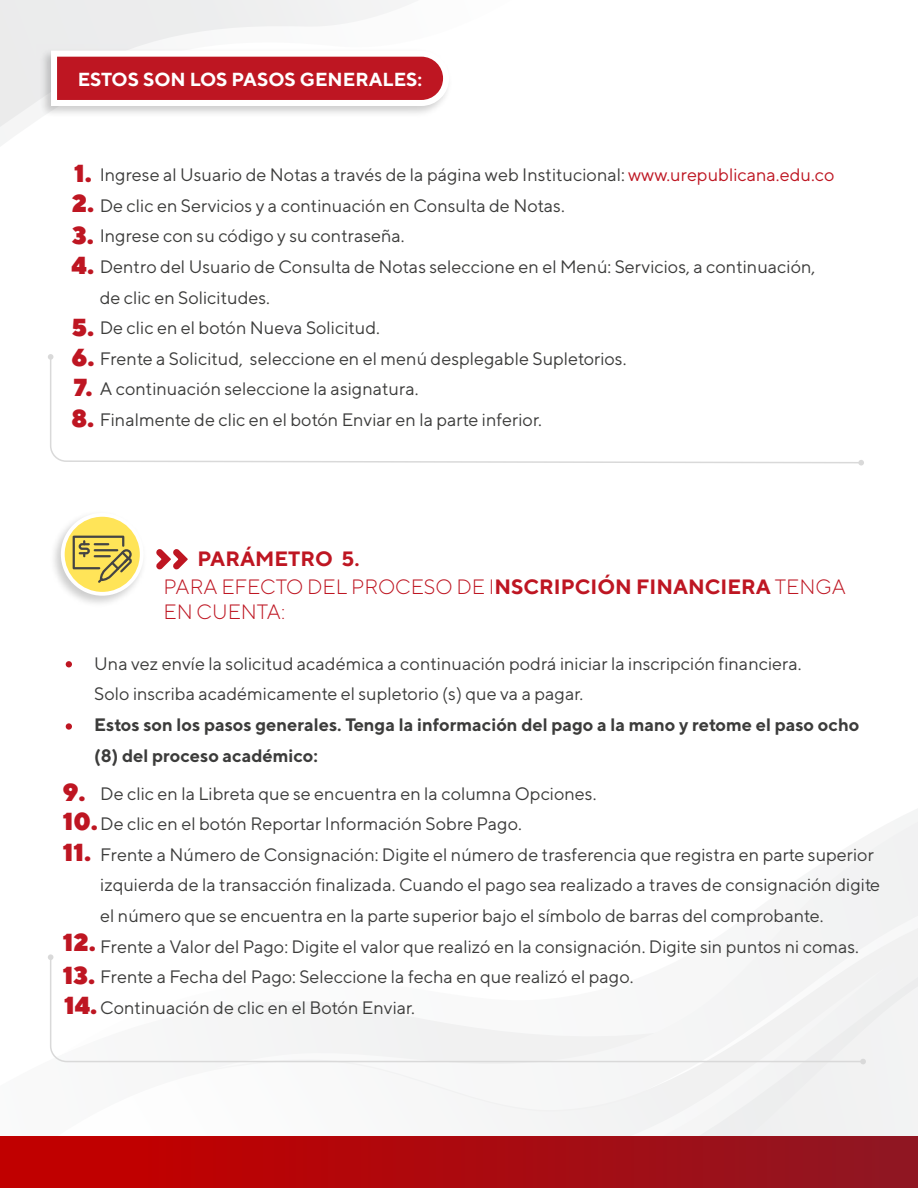
<style>
.page{position:relative;width:918px;height:1188px;background:#fff}
.page>*{position:absolute;margin:0;border:0;box-sizing:border-box;transform-origin:0 0}
.t1{font:900 24.6px/30.8px "TT Norms";color:#be1622;text-align:justify}
.t2{font:700 20.7px/27.8px "TT Norms";color:#be1622}
.t3{font:300 20.7px "TT Norms";color:#be1622}
.t4{font:700 18.9px "TT Norms";color:#fff}
.t5{font:18px/30.6px "TT Norms";color:#3c3c3b}
.t6{font:700 18px/30.6px "TT Norms";color:#3c3c3b}
.s1{color:#be1622}
.s2{font-weight:300}
</style>
<div class="page">
<svg style="left:66px;top:661px;width:6px;height:6px"></svg>
<div style="left:66px;top:723px;width:6px;height:7px;background:#be1622;border-radius:50%"></div>
<svg style="left:50px;top:356px;width:808px;height:108px"></svg>
<svg style="left:858px;top:460px;width:6px;height:6px"></svg>
<svg style="left:48px;top:354px;width:5px;height:6px"></svg>
<img style="left:54px;top:517px;width:88px;height:87px">
<div style="left:61px;top:513px;width:83px;height:83px;background:#fff;border-radius:50%"></div>
<div style="left:65px;top:517px;width:75px;height:75px;background:#ffe458;border-radius:50%"></div>
<svg style="left:156px;top:549px;width:32px;height:20px"></svg>
<svg style="left:832px;top:809px;width:86px;height:71px"></svg>
<svg style="left:0;top:1092px;width:918px;height:45px"></svg>
<div style="left:757px;top:880px;width:161px;height:212px;background:#f2f3f3"></div>
<div style="left:66px;top:967px;width:820px;height:170px;background:#f6f7f7"></div>
<svg style="left:0;top:0;width:415px;height:146px"></svg>
<div style="left:0;top:1137px;width:918px;height:51px;background:linear-gradient(to right,#c60000,#8f1622)"></div>
<img style="left:36px;top:45px;width:401px;height:76px">
<svg style="left:51px;top:51px;width:397px;height:55px"></svg>
<svg style="left:50px;top:956px;width:815px;height:107px"></svg>
<svg style="left:860px;top:1059px;width:6px;height:5px"></svg>
<svg style="left:48px;top:954px;width:5px;height:6px"></svg>
<svg style="left:71px;top:535px;width:63px;height:50px"></svg>
<p class="t4" style="left:78px;top:67px;width:346px">ESTOS SON LOS PASOS GENERALES:</p>
<h1 class="t1" style="left:72px;top:157px;width:24px">1.<br>2.<br>3.<br>4.</h1>
<p class="t5" style="left:100px;top:159px;width:736px">Ingrese al Usuario de Notas a través de la página web Institucional: <span class="s1">www.urepublicana.edu.co </span>De clic en Servicios y a continuación en Consulta de Notas.<br>Ingrese con su código y su contraseña.<br>Dentro del Usuario de Consulta de Notas seleccione en el Menú: Servicios, a continuación, de clic en Solicitudes.<br>De clic en el botón Nueva Solicitud.<br>Frente a Solicitud, seleccione en el menú desplegable Supletorios.<br>A continuación seleccione la asignatura.<br>Finalmente de clic en el botón Enviar en la parte inferior.</p>
<h1 class="t1" style="left:71px;top:311px;width:25px;line-height:30.3px">5.<br>6.<br>7.<br>8.</h1>
<p class="t2" style="left:164px;top:545px;width:684px;text-indent:34px">PARÁMETRO 5.<br><span class="s2">PARA EFECTO DEL PROCESO DE I</span>NSCRIPCIÓN FINANCIERA <span class="s2">TENGA</span></p>
<p class="t3" style="left:164px;top:599px;width:123px">EN CUENTA:</p>
<p class="t5" style="left:94px;top:648px;width:709px">Una vez envíe la solicitud académica a continuación podrá iniciar la inscripción financiera.<br>Solo inscriba académicamente el supletorio (s) que va a pagar.</p>
<p class="t6" style="left:94px;top:709px;width:767px">Estos son los pasos generales. Tenga la información del pago a la mano y retome el paso ocho (8) del proceso académico:</p>
<p class="t5" style="left:100px;top:778px;width:782px">De clic en la Libreta que se encuentra en la columna Opciones.<br>De clic en el botón Reportar Información Sobre Pago.<br>Frente a Número de Consignación: Digite el número de trasferencia que registra en parte superior izquierda de la transacción finalizada. Cuando el pago sea realizado a traves de consignación digite el número que se encuentra en la parte superior bajo el símbolo de barras del comprobante.<br>Frente a Valor del Pago: Digite el valor que realizó en la consignación. Digite sin puntos ni comas.<br>Frente a Fecha del Pago: Seleccione la fecha en que realizó el pago.<br>Continuación de clic en el Botón Enviar.</p>
<h1 class="t1" style="left:63px;top:777px;width:37px;line-height:29.7px;text-align:left">9.<br>10.<br>11.</h1>
<h1 class="t1" style="left:63px;top:926px;width:35px;line-height:33.2px">12.<br>13.</h1>
<h1 class="t1" style="left:64px;top:989px;width:35px">14.</h1>
</div>
